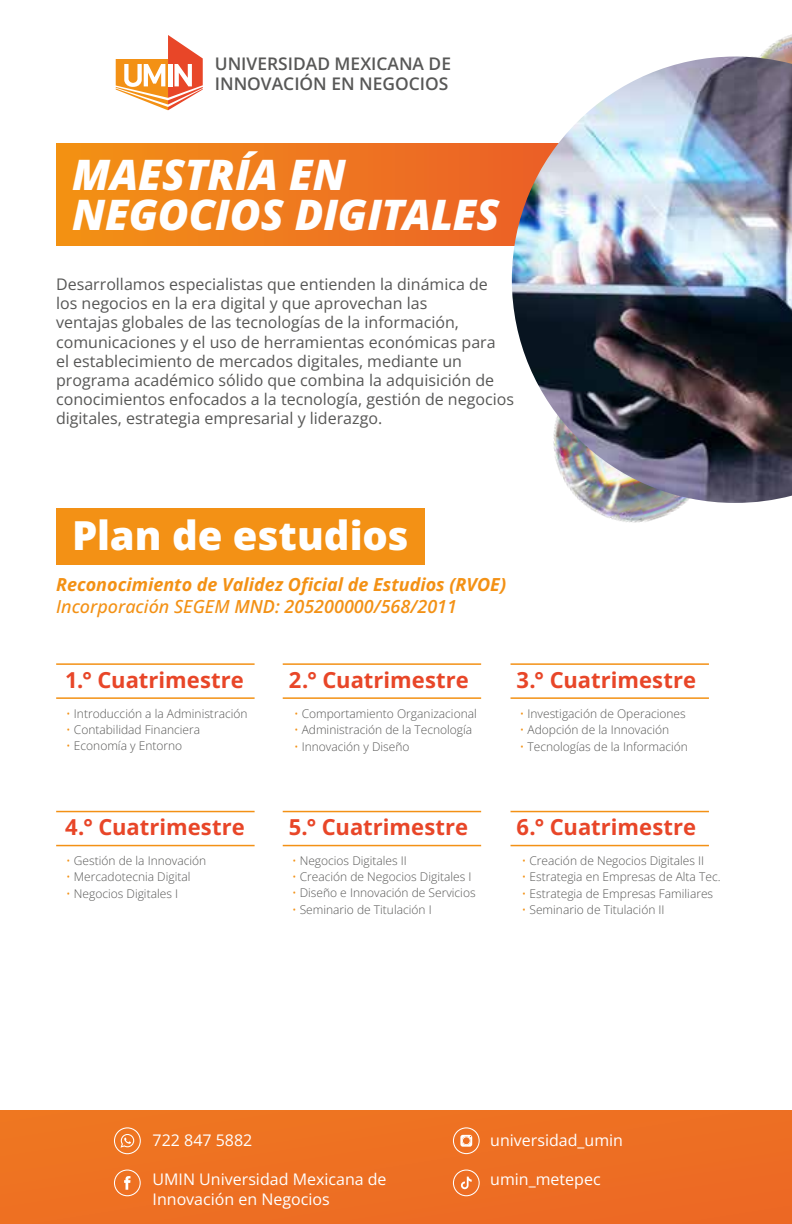
<style>
.page{position:relative;width:792px;height:1224px;background:#fff}
.page>*{position:absolute;margin:0;border:0;box-sizing:border-box;transform-origin:0 0}
.t1{font:italic 800 42px/40px "Open Sans";letter-spacing:-.005em;color:#fff}
.t2{font:800 40px "Open Sans";color:#fff}
.t3{font:700 22px "Open Sans";color:#e84628}
.t4{font:italic 700 18px/21.6px "Open Sans";color:#f39115}
.t5{font:600 17.4px/20.8px "Open Sans";color:#585857}
.t6{font:16px/19.2px "Open Sans";color:#575756}
.t7{font:16px/19.2px "Open Sans";color:#fff}
.t8{font:300 12px/16.4px "Open Sans";color:#575756}
.s1{font-weight:500}
.s2{font-weight:600}
.s3{color:#f39115}
</style>
<div class="page">
<svg style="left:116px;top:35px;width:87px;height:75px"></svg>
<div style="left:0;top:1111px;width:792px;height:113px;background:#ed6f23"></div>
<svg style="left:56px;top:143px;width:364px;height:102px;background:#ef7f1c"></svg>
<img style="left:420px;top:34px;width:372px;height:489px">
<img style="left:512px;top:57px;width:280px;height:446px">
<svg style="left:114px;top:1170px;width:27px;height:26px"></svg>
<svg style="left:453px;top:1127px;width:27px;height:27px"></svg>
<svg style="left:453px;top:1170px;width:27px;height:26px"></svg>
<svg style="left:114px;top:1127px;width:27px;height:27px"></svg>
<div style="left:56px;top:508px;width:369px;height:57px;background:#f39115"></div>
<hr style="left:56px;top:663px;width:199px;height:2px;background:#f39115">
<hr style="left:56px;top:697px;width:199px;height:2px;background:#f39115">
<hr style="left:283px;top:663px;width:198px;height:2px;background:#f39115">
<hr style="left:283px;top:697px;width:198px;height:2px;background:#f39115">
<hr style="left:511px;top:663px;width:198px;height:2px;background:#f39115">
<hr style="left:511px;top:697px;width:198px;height:2px;background:#f39115">
<hr style="left:56px;top:811px;width:199px;height:1px;background:#f39115">
<hr style="left:56px;top:845px;width:199px;height:1px;background:#f39115">
<hr style="left:283px;top:811px;width:198px;height:1px;background:#f39115">
<hr style="left:283px;top:845px;width:198px;height:1px;background:#f39115">
<hr style="left:511px;top:811px;width:198px;height:1px;background:#f39115">
<hr style="left:511px;top:845px;width:198px;height:1px;background:#f39115">
<h3 class="t5" style="left:215px;top:55px;width:238px">UNIVERSIDAD MEXICANA DE<br>INNOVACIÓN EN NEGOCIOS</h3>
<h1 class="t1" style="left:72px;top:159px;width:429px">MAESTRÍA EN<br>NEGOCIOS DIGITALES</h1>
<p class="t6" style="left:56px;top:276px;width:459px">Desarrollamos especialistas que entienden la dinámica de<br>los negocios en la era digital y que aprovechan las<br>ventajas globales de las tecnologías de la información, comunicaciones y el uso de herramientas económicas para<br>el establecimiento de mercados digitales, mediante un programa académico sólido que combina la adquisición de conocimientos enfocados a la tecnología, gestión de negocios digitales, estrategia empresarial y liderazgo.</p>
<h2 class="t2" style="left:72px;top:513px;width:338px">Plan de estudios</h2>
<h3 class="t4" style="left:56px;top:573px;width:452px">Reconocimiento de Validez Oficial de Estudios (RVOE)<br><span class="s1">Incorporación SEGEM</span> <span class="s2">MND: 205200000/568/2011</span></h3>
<h3 class="t3" style="left:65px;top:667px;width:180px">1.° Cuatrimestre</h3>
<p class="t8" style="left:66px;top:706px;width:183px"><span class="s3">ï</span> Introducción a la Administración <span class="s3">ï</span> Contabilidad Financiera<br><span class="s3">ï</span> Economía y Entorno</p>
<h3 class="t3" style="left:289px;top:667px;width:182px">2.° Cuatrimestre</h3>
<p class="t8" style="left:294px;top:706px;width:184px"><span class="s3">ï</span> Comportamiento Organizacional <span class="s3">ï</span> Administración de la Tecnología <span class="s3">ï</span> Innovación y Diseño</p>
<h3 class="t3" style="left:517px;top:667px;width:181px">3.° Cuatrimestre</h3>
<p class="t8" style="left:520px;top:706px;width:170px"><span class="s3">ï</span> Investigación de Operaciones <span class="s3">ï</span> Adopción de la Innovación<br><span class="s3">ï</span> Tecnologías de la Información</p>
<h3 class="t3" style="left:65px;top:815px;width:181px">4.° Cuatrimestre</h3>
<p class="t8" style="left:66px;top:853px;width:142px"><span class="s3">ï</span> Gestión de la Innovación <span class="s3">ï</span> Mercadotecnia Digital<br><span class="s3">ï</span> Negocios Digitales I</p>
<h3 class="t3" style="left:289px;top:815px;width:181px">5.° Cuatrimestre</h3>
<p class="t8" style="left:292px;top:853px;width:185px"><span class="s3">ï</span> Negocios Digitales II<br><span class="s3">ï</span> Creación de Negocios Digitales I <span class="s3">ï</span> Diseño e Innovación de Servicios <span class="s3">ï</span> Seminario de Titulación I</p>
<h3 class="t3" style="left:517px;top:815px;width:181px">6.° Cuatrimestre</h3>
<p class="t8" style="left:522px;top:854px;width:200px"><span class="s3">ï</span> Creación de Negocios Digitales II<br><span class="s3">ï</span> Estrategia en Empresas de Alta Tec. <span class="s3">ï</span> Estrategia de Empresas Familiares <span class="s3">ï</span> Seminario de Titulación II</p>
<h3 class="t7" style="left:153px;top:1132px;width:101px">722 847 5882</h3>
<h3 class="t7" style="left:153px;top:1172px;width:236px">UMIN Universidad Mexicana de<br>Innovación en Negocios</h3>
<h3 class="t7" style="left:490px;top:1132px;width:134px">universidad_umin</h3>
<h3 class="t7" style="left:490px;top:1172px;width:112px">umin_metepec</h3>
</div>
